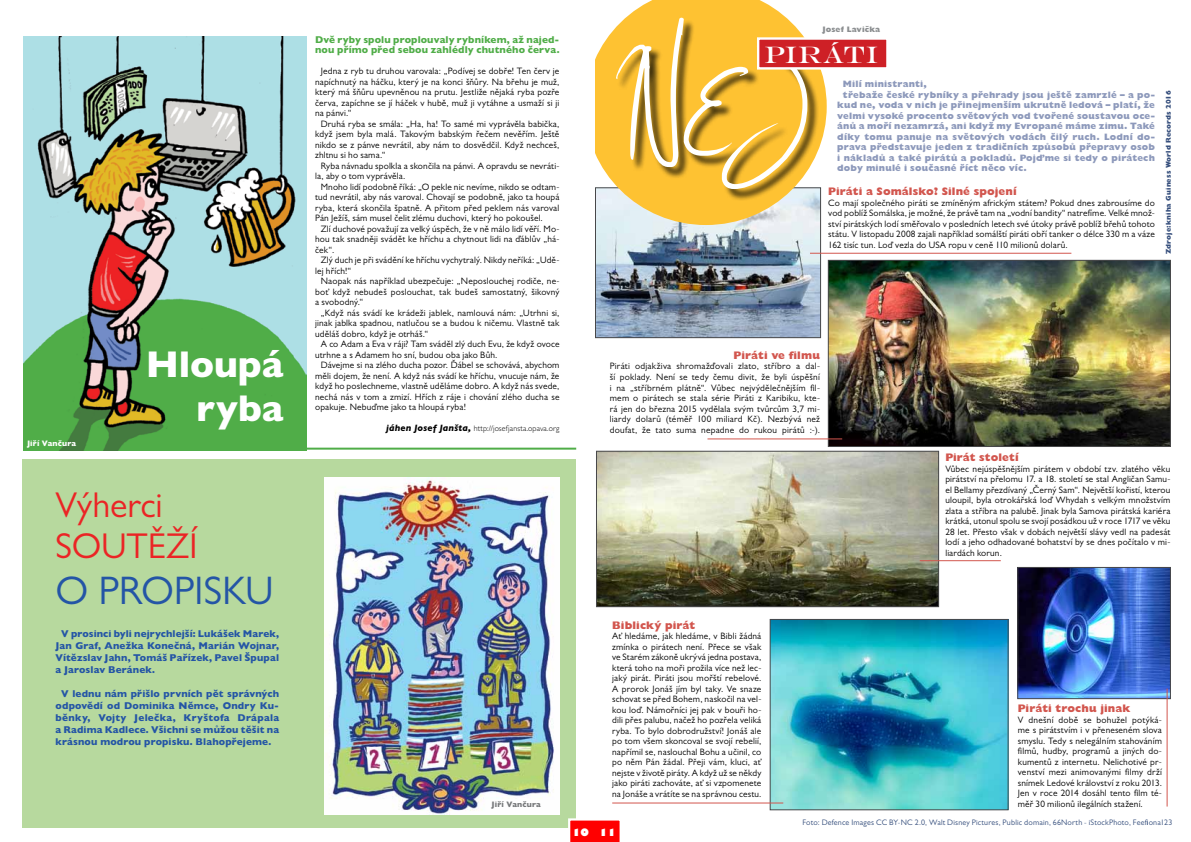
<style>
.page{position:relative;width:1191px;height:842px;background:#fff}
.page>*{position:absolute;margin:0;border:0;box-sizing:border-box;transform-origin:0 0}
.t1{font:251.5px "Jellyka Estryas Handwriting";color:#fff}
.t2{font:40px "Gill Sans MT Pro";color:#2455a6}
.t3{font:800 37.6px/44px "Gill Sans MT Pro";color:#fff;text-align:right}
.t4{font:36px/41px "Gill Sans MT Pro";color:#eb2425}
.t5{font:24.2px "Engravers";letter-spacing:.015em;color:#fff}
.t6{font:800 11px "Gill Sans MT Pro";letter-spacing:.01em;color:#d2564e}
.t7{font:800 10px/12px "Gill Sans MT Pro";letter-spacing:.01em;color:#2455a6;text-align:justify}
.t8{font:800 10px/10.5px "Gill Sans MT Pro";letter-spacing:.015em;color:#50ad48}
.t9{font:800 10px "Gill Sans";color:#fff}
.t10{font:9.3px/10.5px "Gill Sans MT Pro";letter-spacing:.015em;color:#000;text-align:justify}
.t11{font:800 9.3px "Gill Sans MT Pro";letter-spacing:.015em;color:#8d99bb}
.t12{font:8px "Gill Sans MT Pro";letter-spacing:.02em;color:#354e7c}
.t13{font:300 8px "Gill Sans MT Pro";letter-spacing:.015em;color:#000}
.t14{font:800 8px "Gill Sans MT Pro";letter-spacing:.02em;color:#8b8e90}
.t15{font:800 8px "Gill Sans MT Pro";letter-spacing:.02em;color:#fff}
.t16{font:800 8px "Gill Sans MT Pro";letter-spacing:.015em;color:#757779}
.t17{font:800 7px "Gill Sans MT Pro";letter-spacing:.025em;color:#354e7c}
.s1{font-weight:800;font-style:italic;font-size:9.3px}
</style>
<div class="page">
<div style="left:23px;top:460px;width:553px;height:368px;background:#b7d99e"></div>
<img style="left:772px;top:621px;width:234px;height:187px">
<div style="left:770px;top:619px;width:238px;height:191px;border:1px solid #48484a"></div>
<img style="left:597px;top:225px;width:222px;height:111px">
<div style="left:595px;top:187px;width:226px;height:151px;border:1px solid #48484a"></div>
<svg style="left:595px;top:0;width:231px;height:225px;fill:#fec232"></svg>
<svg style="left:568px;top:818px;width:52px;height:24px"></svg>
<div style="left:618px;top:19px;width:202px;height:182px;background:#000;opacity:.75"></div>
<div style="left:757px;top:37px;width:131px;height:33px;background:#ce2026;border:2px solid #fff"></div>
<img style="left:830px;top:262px;width:338px;height:183px">
<div style="left:828px;top:260px;width:342px;height:187px;border:1px solid #48484a"></div>
<img style="left:598px;top:453px;width:339px;height:152px">
<div style="left:596px;top:451px;width:343px;height:156px;border:1px solid #48484a"></div>
<img style="left:1019px;top:569px;width:149px;height:128px">
<div style="left:1017px;top:567px;width:153px;height:132px;border:1px solid #48484a"></div>
<hr style="left:707px;top:438px;width:135px;height:1px;background:#d2564e">
<hr style="left:810px;top:253px;width:261px;height:1px;background:#d2564e">
<img style="left:23px;top:36px;width:284px;height:414px">
<hr style="left:283px;top:448px;width:293px;height:2px;background:#50ad48">
<img style="left:324px;top:477px;width:235px;height:337px">
<hr style="left:919px;top:560px;width:81px;height:1px;background:#d2564e">
<hr style="left:612px;top:802px;width:171px;height:1px;background:#d2564e">
<hr style="left:1166px;top:688px;width:1px;height:118px;background:#d2564e">
<p class="t15" style="left:27px;top:438px;width:51px">Jiří Vančura</p>
<h3 class="t3" style="left:146px;top:342px;width:139px">Hloupá ryba</h3>
<h3 class="t4" style="left:56px;top:484px;width:109px">Výherci sout</h3>
<h3 class="t4" style="left:148px;top:525px;width:50px">ěží</h3>
<h2 class="t2" style="left:56px;top:567px;width:66px">o propisku</h2>
<p class="t7" style="left:56px;top:627px;width:225px;text-indent:6px">V prosinci byli nejrychlejší: Lukášek M arek, Jan Graf, Anežka Konečná, M arián Wojnar, Vítězslav Jahn, Tomáš Pařízek, Pavel Špupal a Jaroslav Beránek.</p>
<p class="t7" style="left:56px;top:687px;width:225px;text-indent:6px">V lednu nám přišlo prvních pět správných odpovědí od Dominika Němce, Ondry Ku&shy;běnky, Vojty Jelečka, Kryštofa Drápala a Radima Kadlece. Všichni se můžou těšit na krásnou modrou propisku. Blahopřejeme.</p>
<p class="t8" style="left:315px;top:34px;width:246px">Dvě ryby spolu proplouvaly rybníkem, až najed&shy;nou přímo před sebou zahlédly chutného červa.</p>
<p class="t10" style="left:315px;top:66px;width:246px;text-indent:6px">Jedna z ryb tu druhou varovala: „Podívej se dobře! Ten červ je napíchnutý na háčku, který je na konci šňůry. Na břehu je muž, který má šňůru upevněnou na prutu. Jestliže nějaká ryba pozře červa, zapíchne se jí háček v hubě, muž ji vytáhne a usmaží si ji na pánvi.“</p>
<p class="t10" style="left:315px;top:118px;width:246px;text-indent:6px">Druhá ryba se smála: „Ha, ha! To samé mi vyprávěla babička, když jsem byla malá. Takovým babským řečem nevěřím. Ještě nikdo se z pánve nevrátil, aby nám to dosvědčil. Když nechceš, zhltnu si ho sama.“</p>
<p class="t10" style="left:315px;top:160px;width:246px;text-indent:6px">Ryba návnadu spolkla a skončila na pánvi. A opravdu se nevráti&shy;la, aby o tom vyprávěla.</p>
<p class="t10" style="left:315px;top:181px;width:246px;text-indent:6px">Mnoho lidí podobně říká: „O pekle nic nevíme, nikdo se odtam&shy;tud nevrátil, aby nás varoval. Chovají se podobně, jako ta houpá ryba, která skončila špatně. A přitom před peklem nás varoval Pán Ježíš, sám musel čelit zlému duchovi, který ho pokoušel.</p>
<p class="t10" style="left:315px;top:223px;width:246px;text-indent:6px">Zlí duchové považují za velký úspěch, že v ně málo lidí věří. Mo&shy;hou tak snadněji svádět ke hříchu a chytnout lidi na ďáblův „há&shy;ček“.</p>
<p class="t10" style="left:315px;top:255px;width:246px;text-indent:6px">Zlý duch je při svádění ke hříchu vychytralý. Nikdy neříká: „Udě&shy;lej hřích!“</p>
<p class="t10" style="left:315px;top:276px;width:246px;text-indent:6px">Naopak nás například ubezpečuje: „Neposlouchej rodiče, ne&shy;boť když nebudeš poslouchat, tak budeš samostatný, šikovný a svobodný.“</p>
<p class="t10" style="left:315px;top:307px;width:246px;text-indent:6px">„Když nás svádí ke krádeži jablek, namlouvá nám: „Utrhni si, jinak jablka spadnou, natlučou se a budou k ničemu. Vlastně tak uděláš dobro, když je otrháš.“</p>
<p class="t10" style="left:315px;top:339px;width:246px;text-indent:6px">A co Adam a Eva v ráji? Tam sváděl zlý duch Evu, že když ovoce utrhne a s Adamem ho sní, budou oba jako Bůh.</p>
<p class="t10" style="left:315px;top:360px;width:246px;text-indent:6px">Dávejme si na zlého ducha pozor. Ďábel se schovává, abychom měli dojem, že není. A když nás svádí ke hříchu, vnucuje nám, že když ho poslechneme, vlastně uděláme dobro. A když nás svede, nechá nás v tom a zmizí. Hřích z ráje i chování zlého ducha se opakuje. Nebuďme jako ta hloupá ryba!</p>
<p class="t13" style="left:386px;top:424px;width:175px"><span class="s1">jáhen Josef Janšta,</span> http://josefjansta.opava.org</p>
<h1 class="t1" style="left:625px;top:0;width:184px">nej</h1>
<p class="t14" style="left:822px;top:24px;width:59px">Josef Lavička</p>
<h3 class="t5" style="left:765px;top:41px;width:115px">Piráti</h3>
<p class="t11" style="left:843px;top:79px;width:85px">Milí ministranti,</p>
<p class="t11" style="left:843px;top:89px;width:313px">třebaže české rybníky a přehrady jsou ještě zamrzlé – a po-</p>
<p class="t11" style="left:837px;top:100px;width:319px">kud ne, voda v nich je přinejmenším ukrutně ledová – platí, že</p>
<p class="t11" style="left:837px;top:110px;width:319px">velmi vysoké procento světových vod tvořené soustavou oce-</p>
<p class="t11" style="left:837px;top:121px;width:319px">ánů a moří nezamrzá, ani když my Evropané máme zimu. Také</p>
<p class="t11" style="left:837px;top:131px;width:319px">díky tomu panuje na světových vodách čilý ruch. Lodní do-</p>
<p class="t11" style="left:837px;top:142px;width:319px">prava představuje jeden z tradičních způsobů přepravy osob</p>
<p class="t11" style="left:837px;top:152px;width:319px">i nákladů a také pirátů a pokladů. Pojďme si tedy o pirátech</p>
<p class="t11" style="left:837px;top:163px;width:191px">doby minulé i současné říct něco víc.</p>
<p class="t6" style="left:828px;top:185px;width:190px">Piráti a Somálsko? Silné spojení</p>
<p class="t10" style="left:828px;top:197px;width:328px">Co mají společného piráti se zmíněným africkým státem? Pokud dnes zabrousíme do vod poblíž Somálska, je možné, že právě tam na „vodní bandity“ natrefíme. Velké množ&shy;ství pirátských lodí směřovalo v posledních letech své útoky právě poblíž břehů tohoto státu. V listopadu 2008 zajali například somálští piráti obří tanker o délce 330 m a váze 162 tisíc tun. Loď vezla do USA ropu v ceně 110 milionů dolarů.</p>
<p class="t17" style="left:1164px;top:254px;width:165px;rotate:-90deg">Zdroje:kniha Guiness World Records 2016</p>
<p class="t6" style="left:733px;top:349px;width:88px">Piráti ve filmu</p>
<p class="t10" style="left:610px;top:361px;width:212px">Piráti odjakživa shromažďovali zlato, stříbro a dal&shy;ší poklady. Není se tedy čemu divit, že byli úspěšní i na „stříbrném plátně“. Vůbec nejvýdělečnějším fil&shy;mem o pirátech se stala série Piráti z Karibiku, kte&shy;rá jen do března 2015 vydělala svým tvůrcům 3,7 mi&shy;liardy dolarů (téměř 100 miliard Kč). Nezbývá než doufat, že tato suma nepadne do rukou pirátů :-).</p>
<p class="t6" style="left:945px;top:451px;width:75px">Pirát století</p>
<p class="t10" style="left:945px;top:463px;width:227px">Vůbec nejúspěšnějším pirátem v období tzv. zlatého věku pirátství na přelomu 17. a 18. století se stal Angličan Samu&shy;el Bellamy přezdívaný „Černý Sam“. Největší kořistí, kterou uloupil, byla otrokářská loď Whydah s velkým množstvím zlata a stříbra na palubě. Jinak byla Samova pirátská kariéra krátká, utonul spolu se svojí posádkou už v roce 1717 ve věku 28 let. Přesto však v dobách největší slávy vedl na padesát lodí a jeho odhadované bohatství by se dnes počítalo v mi&shy;liardách korun.</p>
<p class="t16" style="left:491px;top:799px;width:51px">Jiří Vančura</p>
<p class="t6" style="left:612px;top:618px;width:85px">Biblický pirát</p>
<p class="t10" style="left:612px;top:631px;width:151px">Ať hledáme, jak hledáme, v Bibli žádná zmínka o pirátech není. Přece se však ve Starém zákoně ukrývá jedna postava, která toho na moři prožila více než lec&shy;jaký pirát. Piráti jsou mořští rebelové.<br>A prorok Jonáš jím byl taky. Ve snaze schovat se před Bohem, naskočil na vel&shy;kou loď. Námořníci jej pak v bouři ho&shy;dili přes palubu, načež ho pozřela veliká ryba. To bylo dobrodružství! Jonáš ale po tom všem skoncoval se svojí rebelií, napřímil se, naslouchal Bohu a učinil, co po něm Pán žádal. Přeji vám, kluci, ať nejste v životě piráty. A když už se někdy jako piráti zachováte, ať si vzpomenete na Jonáše a vrátíte se na správnou cestu.</p>
<p class="t9" style="left:572px;top:825px;width:46px">10 11</p>
<p class="t6" style="left:1017px;top:702px;width:114px">Piráti trochu jinak</p>
<p class="t10" style="left:1017px;top:714px;width:146px">V dnešní době se bohužel potýká&shy;me s pirátstvím i v přeneseném slova smyslu. Tedy s nelegálním stahováním filmů, hudby, programů a jiných do&shy;kumentů z internetu. Nelichotivé pr&shy;venství mezi animovanými filmy drží snímek Ledové království z roku 2013.<br>Jen v roce 2014 dosáhl tento film té&shy;měř 30 milionů ilegálních stažení.</p>
<p class="t12" style="left:802px;top:818px;width:371px">Foto: Defence Images CC BY-NC 2.0, Walt Disney Pictures, Public domain, 66North - iStockPhoto, Feefiona123</p>
</div>
